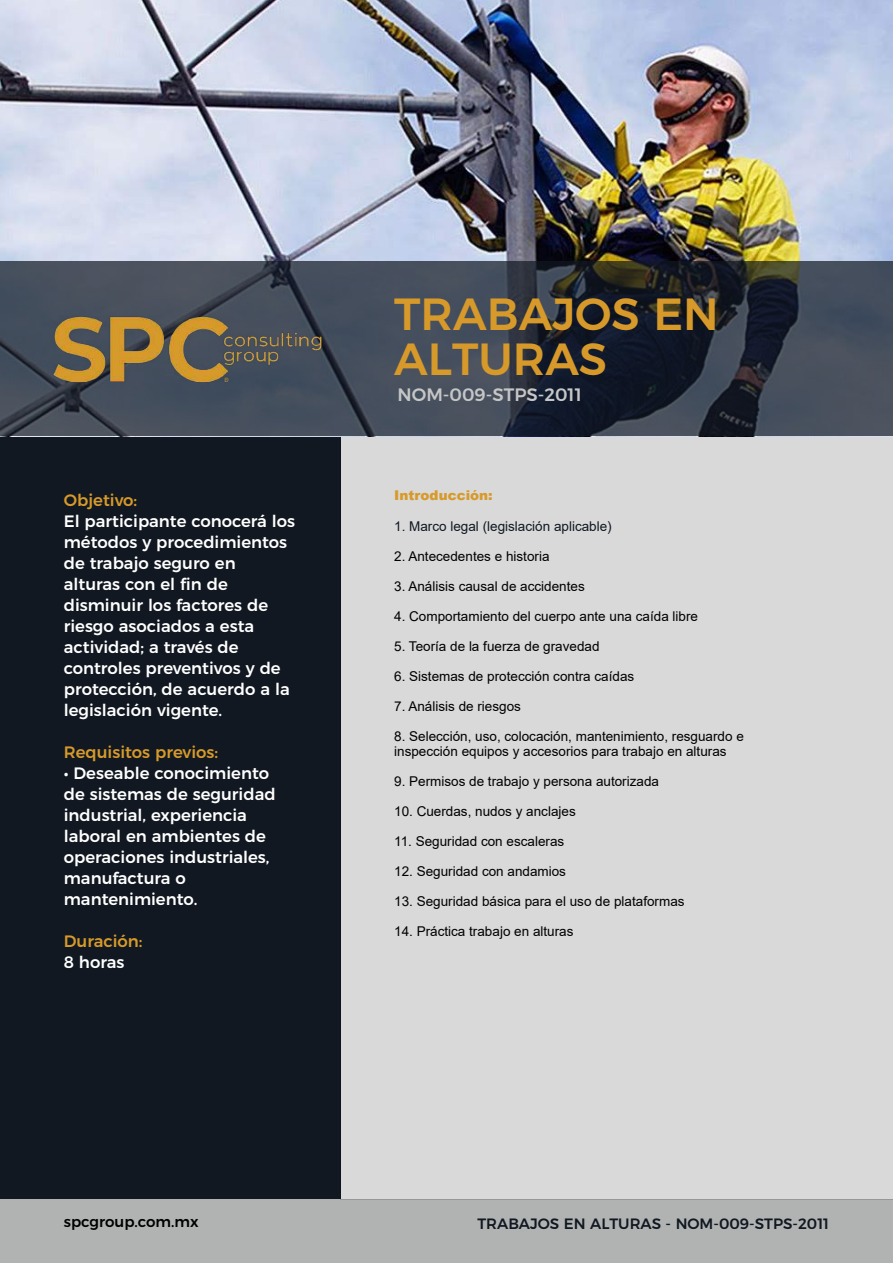
<style>
.page{position:relative;width:893px;height:1263px;background:#fff}
.page>*{position:absolute;margin:0;border:0;box-sizing:border-box;transform-origin:0 0}
.t1{font:500 45px/45px "Montserrat";color:#d79a2a}
.t2{font:500 18px "Montserrat";color:#c6c6c6}
.t3{font:500 16.5px/21px "Montserrat";color:#fff}
.t4{font:500 16.5px "Montserrat";color:#d79a2a}
.t5{font:500 15px "Montserrat";color:#111821}
.t6{font:500 15px "Montserrat";color:#000}
.t7{font:13.5px/15px "Arial";color:#000}
.t8{font:13.5px "Arial";color:#111821}
.t9{font:900 13.5px "Arial";color:#d79a2a}
</style>
<div class="page">
<div style="left:0;top:436px;width:340px;height:763px;background:#111821"></div>
<div style="left:0;top:1199px;width:893px;height:64px;background:#b1b3b3"></div>
<div style="left:340px;top:436px;width:553px;height:763px;background:#d9d9d9"></div>
<img style="left:0;top:0;width:893px;height:261px">
<svg style="left:0;top:261px;width:893px;height:175px;background:#373e4b"></svg>
<img style="left:35px;top:298px;width:305px;height:102px">
<p class="t4" style="left:64px;top:487px;width:75px">Objetivo:</p>
<p class="t3" style="left:64px;top:509px;width:233px">El participante conocerá los métodos y procedimientos de trabajo seguro en alturas con el fin de disminuir los factores de riesgo asociados a esta actividad; a través de controles preventivos y de protección, de acuerdo a la legislación vigente.</p>
<p class="t4" style="left:64px;top:739px;width:156px">Requisitos previos:</p>
<p class="t3" style="left:64px;top:761px;width:213px">• Deseable conocimiento de sistemas de seguridad industrial, experiencia laboral en ambientes de operaciones industriales, manufactura o mantenimiento.</p>
<p class="t4" style="left:64px;top:928px;width:80px">Duración:</p>
<p class="t3" style="left:64px;top:950px;width:62px">8 horas</p>
<h1 class="t1" style="left:394px;top:288px;width:326px">TRABAJOS EN<br>ALTURAS</h1>
<h2 class="t2" style="left:398px;top:380px;width:186px">NOM-009-STPS-2011</h2>
<p class="t9" style="left:394px;top:485px;width:100px">Introducción:</p>
<p class="t8" style="left:394px;top:517px;width:219px">1. Marco legal (legislación aplicable)</p>
<p class="t7" style="left:394px;top:549px;width:157px">2. Antecedentes e historia</p>
<p class="t7" style="left:394px;top:579px;width:192px">3. Análisis causal de accidentes</p>
<p class="t7" style="left:394px;top:609px;width:305px">4. Comportamiento del cuerpo ante una caída libre</p>
<p class="t7" style="left:394px;top:639px;width:207px">5. Teoría de la fuerza de gravedad</p>
<p class="t7" style="left:394px;top:669px;width:242px">6. Sistemas de protección contra caídas</p>
<p class="t7" style="left:394px;top:699px;width:128px">7. Análisis de riesgos</p>
<p class="t7" style="left:394px;top:729px;width:351px">8. Selección, uso, colocación, mantenimiento, resguardo e inspección equipos y accesorios para trabajo en alturas</p>
<p class="t7" style="left:394px;top:774px;width:266px">9. Permisos de trabajo y persona autorizada</p>
<p class="t7" style="left:394px;top:804px;width:183px">10. Cuerdas, nudos y anclajes</p>
<p class="t7" style="left:394px;top:834px;width:172px">11. Seguridad con escaleras</p>
<p class="t7" style="left:394px;top:864px;width:173px">12. Seguridad con andamios</p>
<p class="t7" style="left:394px;top:894px;width:292px">13. Seguridad básica para el uso de plataformas</p>
<p class="t7" style="left:394px;top:924px;width:181px">14. Práctica trabajo en alturas</p>
<p class="t6" style="left:64px;top:1209px;width:136px">spcgroup.com.mx</p>
<p class="t5" style="left:477px;top:1211px;width:353px">TRABAJOS EN ALTURAS - NOM-009-STPS-2011</p>
</div>
